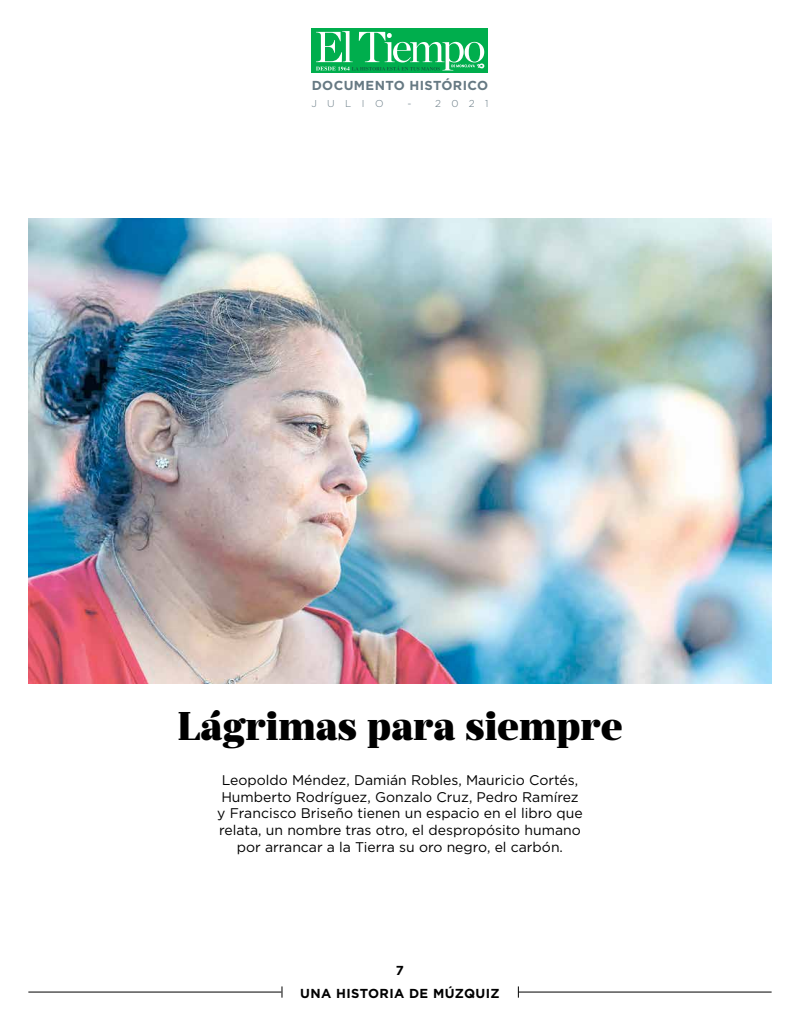
<style>
.page{position:relative;width:800px;height:1021px;background:#fff}
.page>*{position:absolute;margin:0;border:0;box-sizing:border-box;transform-origin:0 0}
.t1{font:900 40px "Prumo Deck";color:#000}
.t2{font:14px/16.8px "Gotham";color:#000;text-align:center}
.t3{font:700 13px "Gotham";letter-spacing:.03em;color:#000}
.t4{font:700 13px "Gotham";letter-spacing:.03em;color:#667983}
.t5{font:300 10px "Gotham";letter-spacing:1.04em;color:#667983}
</style>
<div class="page">
<div style="left:311px;top:28px;width:177px;height:45px;background:#00ae4d"></div>
<svg style="left:316px;top:31px;width:168px;height:39px"></svg>
<img style="left:28px;top:219px;width:743px;height:465px">
<hr style="left:28px;top:991px;width:253px;height:1px;background:#000">
<hr style="left:518px;top:991px;width:253px;height:1px;background:#000">
<p class="t4" style="left:311px;top:77px;width:178px">DOCUMENTO HISTÓRICO</p>
<p class="t5" style="left:311px;top:97px;width:74px">JULIO</p>
<p class="t5" style="left:407px;top:97px;width:83px">- 2021</p>
<h1 class="t1" style="left:177px;top:701px;width:447px">Lágrimas para siempre</h1>
<p class="t2" style="left:217px;top:771px;width:367px">Leopoldo Méndez, Damián Robles, Mauricio Cortés, Humberto Rodríguez, Gonzalo Cruz, Pedro Ramírez y Francisco Briseño tienen un espacio en el libro que relata, un nombre tras otro, el despropósito humano por arrancar a la Tierra su oro negro, el carbón.</p>
<p class="t3" style="left:396px;top:962px;width:10px">7</p>
<p class="t3" style="left:300px;top:984px;width:201px">UNA HISTORIA DE MÚZQUIZ</p>
</div>
